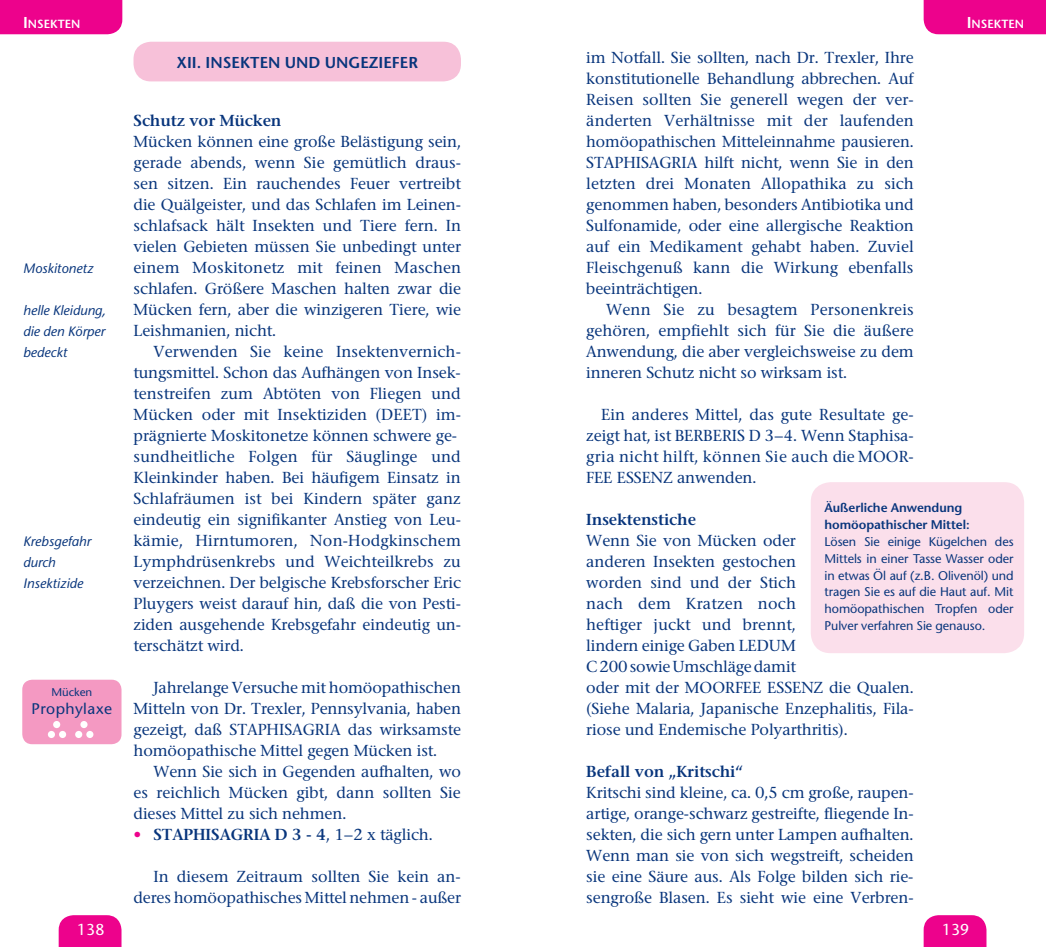
<style>
.page{position:relative;width:1046px;height:947px;background:#fff}
.page>*{position:absolute;margin:0;border:0;box-sizing:border-box;transform-origin:0 0}
.t1{font:500 15.75px/21px "Stone Serif BQ";color:#08357c;text-align:justify}
.t2{font:600 15.75px "Stone Serif BQ";color:#08357c}
.t3{font:600 15.75px "Stone Sans";color:#08357c}
.t4{font:15.75px "Stone Sans";color:#fff}
.t5{font:15.4px "Stone Sans";letter-spacing:.025em;color:#08357c}
.t6{font:italic 13.65px/21px "Stone Sans";color:#08357c;text-align:justify}
.t7{font:12.6px/16.8px "Stone Sans";letter-spacing:-.005em;color:#08357c;text-align:justify}
.t8{font:600 12.6px/16.8px "Stone Sans";letter-spacing:-.005em;color:#08357c}
.t9{font:600 11.9px "Stone Sans";color:#fff}
.t10{font:11.2px "Stone Sans";color:#08357c}
.s1{font-size:15.75px}
.s2{font-family:"Stone Sans";font-weight:400;color:#ed028c}
.s3{font-weight:500}
</style>
<div class="page">
<div style="left:133px;top:42px;width:328px;height:39px;background:#f7c1d9;border-radius:18px"></div>
<svg style="left:923px;top:915px;width:63px;height:32px"></svg>
<div style="left:59px;top:915px;width:62px;height:32px;background:#ed028c"></div>
<div style="left:22px;top:679px;width:99px;height:65px;background:#f499c2;border-radius:10px"></div>
<div style="left:53px;top:721px;width:7px;height:7px;background:#fff;border-radius:50%"></div>
<div style="left:48px;top:731px;width:7px;height:7px;background:#fff;border-radius:50%"></div>
<div style="left:59px;top:731px;width:7px;height:7px;background:#fff;border-radius:50%"></div>
<div style="left:80px;top:721px;width:8px;height:7px;background:#fff;border-radius:50%"></div>
<div style="left:75px;top:731px;width:7px;height:7px;background:#fff;border-radius:50%"></div>
<div style="left:86px;top:731px;width:7px;height:7px;background:#fff;border-radius:50%"></div>
<div style="left:811px;top:482px;width:213px;height:171px;background:#fbdfeb;border-radius:20px"></div>
<div style="left:0;top:0;width:122px;height:34px;background:#ed028c"></div>
<div style="left:923px;top:0;width:123px;height:34px;background:#ed028c"></div>
<p class="t9" style="left:23px;top:17px;width:59px"><span class="s1">I</span> NSEKTEN</p>
<p class="t6" style="left:23px;top:257px;width:72px">Moskitonetz</p>
<p class="t6" style="left:23px;top:299px;width:84px">helle Kleidung, die den Körper bedeckt</p>
<p class="t6" style="left:23px;top:530px;width:69px;text-align:left">Krebsgefahr durch<br>Insektizide</p>
<p class="t10" style="left:51px;top:685px;width:42px">Mücken</p>
<p class="t5" style="left:32px;top:699px;width:82px">Prophylaxe</p>
<p class="t3" style="left:176px;top:53px;width:243px">XII. INSEKTEN UND UNGEZIEFER</p>
<p class="t2" style="left:133px;top:110px;width:149px">Schutz vor Mücken</p>
<p class="t1" style="left:133px;top:131px;width:329px">Mücken können eine große Belästigung sein, gerade abends, wenn Sie gemütlich draus&shy;sen sitzen. Ein rauchendes Feuer vertreibt die Quälgeister, und das Schlafen im Leinen&shy;schlafsack hält Insekten und Tiere fern. In vielen Gebieten müssen Sie unbedingt unter einem Moskitonetz mit feinen Maschen schlafen. Größere Maschen halten zwar die Mücken fern, aber die winzigeren Tiere, wie Leishmanien, nicht.</p>
<p class="t1" style="left:133px;top:341px;width:329px;text-align:left;text-indent:20px">Verwenden Sie keine Insektenvernich&shy;tungsmittel. Schon das Aufhängen von Insek&shy;tenstreifen zum Abtöten von Fliegen und Mücken oder mit Insektiziden (DEET) im&shy;prägnierte Moskitonetze können schwere ge&shy;sundheitliche Folgen für Säuglinge und Kleinkinder haben. Bei häufigem Einsatz in Schlafräumen ist bei Kindern später ganz eindeutig ein signifikanter Anstieg von Leu&shy;kämie, Hirntumoren, Non-Hodgkinschem Lymphdrüsenkrebs und Weichteilkrebs zu verzeichnen. Der belgische Krebsforscher Eric Pluygers weist darauf hin, daß die von Pesti&shy;ziden ausgehende Krebsgefahr eindeutig un&shy;terschätzt wird.</p>
<p class="t1" style="left:133px;top:677px;width:329px;text-indent:20px">Jahrelange Versuche mit homöopathischen Mitteln von Dr. Trexler, Pennsylvania, haben gezeigt, daß Staphisagria</p>
<p class="t1" style="left:133px;top:719px;width:329px;text-indent:214px">das wirksamste homöopathische Mittel gegen Mücken ist.</p>
<p class="t1" style="left:133px;top:761px;width:329px;text-indent:20px">Wenn Sie sich in Gegenden aufhalten, wo es reichlich Mücken gibt, dann sollten Sie dieses Mittel zu sich nehmen.</p>
<p class="t2" style="left:133px;top:824px;width:301px"><span class="s2">•</span> STAPHISAGRIA D 3 - 4<span class="s3">, 1–2 x täglich.</span></p>
<p class="t1" style="left:134px;top:866px;width:329px;text-align:right">In diesem Zeitraum sollten Sie kein an&shy;deres homöopathisches Mittel nehmen - außer</p>
<p class="t9" style="left:967px;top:17px;width:59px"><span class="s1">I</span> NSEKTEN</p>
<p class="t1" style="left:586px;top:47px;width:329px">im Notfall. Sie sollten, nach Dr. Trexler, Ihre konstitutionelle Behandlung abbrechen. Auf Reisen sollten Sie generell wegen der ver&shy;änderten Verhältnisse mit der laufenden homöopathischen Mitteleinnahme pausieren.<br>STAPHISAGRIA hilft nicht, wenn Sie in den letzten drei Monaten Allopathika zu sich genommen haben, besonders Antibiotika und Sulfonamide, oder eine allergische Reaktion auf ein Medikament gehabt haben. Zuviel Fleischgenuß kann die Wirkung ebenfalls beeinträchtigen.</p>
<p class="t1" style="left:586px;top:299px;width:329px;text-indent:20px">Wenn Sie zu besagtem Personenkreis gehören, empfiehlt sich für Sie die äußere Anwendung, die aber vergleichsweise zu dem inneren Schutz nicht so wirksam ist.</p>
<p class="t1" style="left:586px;top:404px;width:329px;text-indent:15px">Ein anderes Mittel, das gute Resultate ge&shy;zeigt hat, ist BERBERIS D 3–4. Wenn Staphisa&shy;gria nicht hilft, können Sie auch die MOOR-FEE ESSENZ anwenden.</p>
<p class="t2" style="left:586px;top:509px;width:111px">Insektenstiche</p>
<p class="t1" style="left:586px;top:530px;width:329px;text-align:left">Wenn Sie von Mücken oder<br>anderen Insekten gestochen<br>worden sind und der Stich<br>nach dem Kratzen noch<br>heftiger juckt und brennt,<br>lindern einige Gaben LEDUM<br>C 200 sowie Umschläge damit<br>oder mit der MOORFEE ESSENZ die Qualen. (Siehe Malaria, Japanische Enzephalitis, Fila&shy;riose und Endemische Polyarthritis).</p>
<p class="t2" style="left:586px;top:761px;width:158px">Befall von „Kritschi“</p>
<p class="t1" style="left:586px;top:782px;width:329px">Kritschi sind kleine, ca. 0,5 cm große, raupen&shy;artige, orange-schwarz gestreifte, fliegende In&shy;sekten, die sich gern unter Lampen aufhalten.<br>Wenn man sie von sich wegstreift, scheiden sie eine Säure aus. Als Folge bilden sich rie&shy;sengroße Blasen. Es sieht wie eine Verbren-</p>
<p class="t8" style="left:824px;top:499px;width:147px">Äußerliche Anwendung homöopathischer M ittel:</p>
<p class="t7" style="left:824px;top:533px;width:191px">Lösen Sie einige Kügelchen des Mittels in einer Tasse Wasser oder in etwas Öl auf (z.B. Olivenöl) und tragen Sie es auf die Haut auf. Mit homöopathischen Tropfen oder Pulver verfahren Sie genauso.</p>
<p class="t4" style="left:77px;top:919px;width:29px">138</p>
<p class="t4" style="left:942px;top:919px;width:29px">139</p>
</div>
